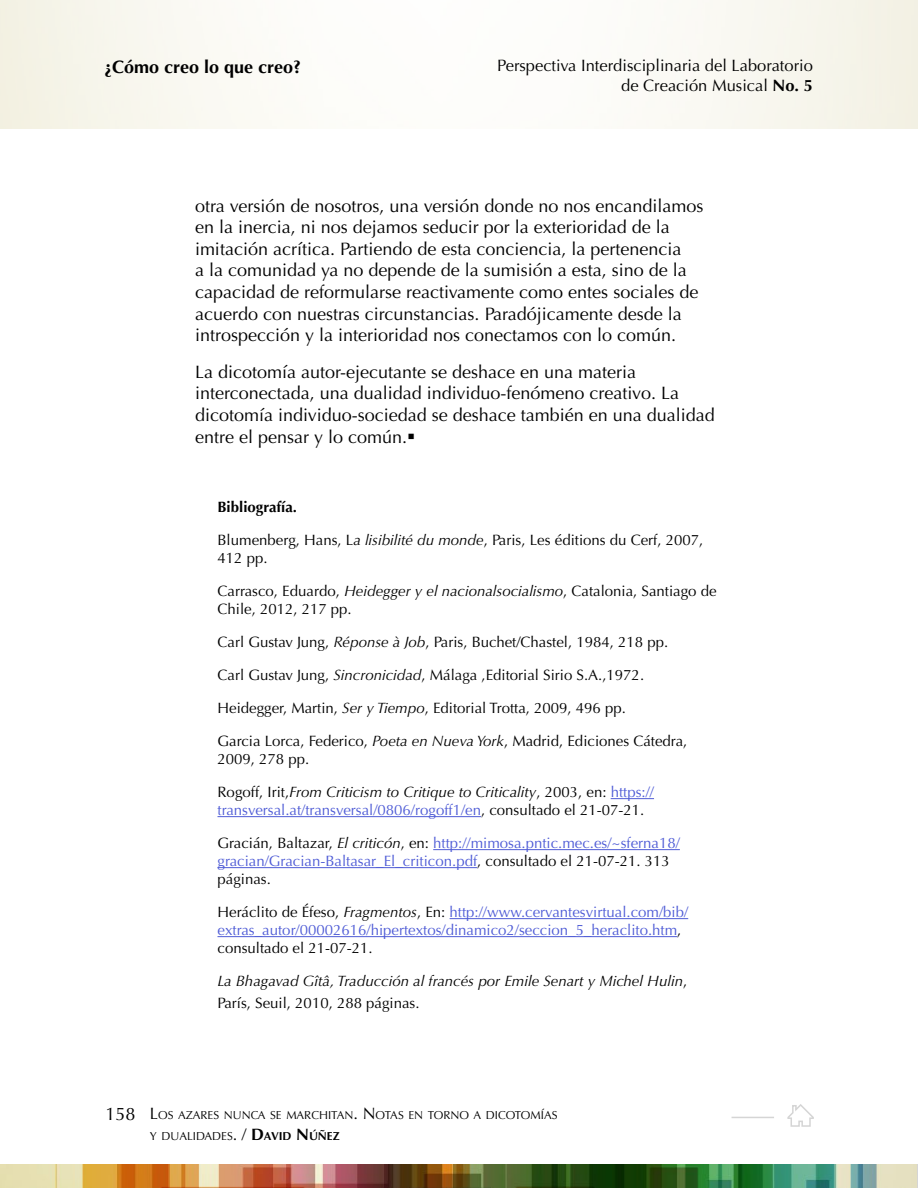
<style>
.page{position:relative;width:918px;height:1188px;background:#fff}
.page>*{position:absolute;margin:0;border:0;box-sizing:border-box;transform-origin:0 0}
.t1{font:18px/21.6px "Optima";color:#000}
.t2{font:700 18px "Optima";color:#000}
.t3{font:16.5px/19.8px "Optima";color:#000;text-align:right}
.t4{font:15px/18px "Optima";color:#4f5cd6}
.t5{font:15px/18px "Optima";color:#000}
.t6{font:italic 15px/21.6px "Optima";color:#000}
.t7{font:700 15px "Optima";color:#000}
.t8{font:11.55px/21px "Optima";color:#000}
.s1{font-weight:700}
.s2{font-style:italic}
.s3{color:#000}
.s4{font-style:italic;color:#000}
.s5{font-style:normal}
.s6{font-size:18px}
.s7{font-size:16.5px}
.s8{font-weight:700;font-size:16.5px}
</style>
<div class="page">
<img style="left:1px;top:1164px;width:915px;height:24px">
<svg style="left:917px;top:1164px;width:1px;height:24px"></svg>
<svg style="left:787px;top:1104px;width:27px;height:23px"></svg>
<hr style="left:732px;top:1117px;width:42px;height:1px;background:#d5d5d5">
<hr style="left:611px;top:798px;width:43px;height:1px;background:#4f5cd6">
<hr style="left:218px;top:816px;width:263px;height:1px;background:#4f5cd6">
<hr style="left:433px;top:849px;width:247px;height:1px;background:#4f5cd6">
<hr style="left:218px;top:867px;width:259px;height:1px;background:#4f5cd6">
<hr style="left:450px;top:918px;width:238px;height:1px;background:#4f5cd6">
<hr style="left:218px;top:936px;width:459px;height:1px;background:#4f5cd6">
<p class="t2" style="left:104px;top:56px;width:199px">¿Cómo creo lo que creo?</p>
<p class="t3" style="left:497px;top:56px;width:317px">Perspectiva Interdisciplinaria del Laboratorio de Creación Musical <span class="s1">No. 5</span></p>
<p class="t1" style="left:195px;top:195px;width:510px">otra versión de nosotros, una versión donde no nos encandilamos en la inercia, ni nos dejamos seducir por la exterioridad de la imitación acrítica. Partiendo de esta conciencia, la pertenencia<br>a la comunidad ya no depende de la sumisión a esta, sino de la capacidad de reformularse reactivamente como entes sociales de acuerdo con nuestras circunstancias. Paradójicamente desde la introspección y la interioridad nos conectamos con lo común.</p>
<p class="t1" style="left:195px;top:361px;width:521px">La dicotomía autor-ejecutante se deshace en una materia interconectada, una dualidad individuo-fenómeno creativo. La dicotomía individuo-sociedad se deshace también en una dualidad entre el pensar y lo común.▪</p>
<p class="t7" style="left:218px;top:498px;width:81px">Bibliografía.</p>
<p class="t5" style="left:218px;top:531px;width:487px">Blumenberg, Hans, L<span class="s2">a lisibilité du monde</span>, Paris, Les éditions du Cerf, 2007,<br>412 pp.</p>
<p class="t5" style="left:218px;top:582px;width:501px">Carrasco, Eduardo, <span class="s2">Heidegger y el nacionalsocialismo</span>, Catalonia, Santiago de<br>Chile, 2012, 217 pp.</p>
<p class="t5" style="left:218px;top:633px;width:452px">Carl Gustav Jung, <span class="s2">Réponse à Job</span>, Paris, Buchet/Chastel, 1984, 218 pp.</p>
<p class="t5" style="left:218px;top:666px;width:428px">Carl Gustav Jung, <span class="s2">Sincronicidad</span>, Málaga ,Editorial Sirio S.A.,1972.</p>
<p class="t5" style="left:218px;top:699px;width:410px">Heidegger, Martin, <span class="s2">Ser y Tiempo</span>, Editorial Trotta, 2009, 496 pp.</p>
<p class="t5" style="left:218px;top:732px;width:471px">Garcia Lorca, Federico, <span class="s2">Poeta en Nueva York</span>, Madrid, Ediciones Cátedra,<br>2009, 278 pp.</p>
<p class="t4" style="left:218px;top:783px;width:438px"><span class="s3">Rogoff, Irit,</span><span class="s4">From Criticism to Critique to Criticality</span><span class="s3">, 2003, en:</span> https:// transversal.at/transversal/0806/rogoff1/en<span class="s3">, consultado el 21-07-21.</span></p>
<p class="t4" style="left:218px;top:834px;width:464px"><span class="s3">Gracián, Baltazar,</span> <span class="s4">El criticón</span><span class="s3">, en:</span> http://mimosa.pntic.mec.es/~sferna18/ gracian/Gracian-Baltasar_El_criticon.pdf<span class="s3">, consultado el 21-07-21. 313 páginas.</span></p>
<p class="t4" style="left:218px;top:903px;width:472px"><span class="s3">Heráclito de Éfeso,</span> <span class="s4">Fragmentos</span><span class="s3">, En:</span> http://www.cervantesvirtual.com/bib/ extras_autor/00002616/hipertextos/dinamico2/seccion_5_heraclito.htm<span class="s3">, consultado el 21-07-21.</span></p>
<p class="t6" style="left:218px;top:970px;width:471px">La Bhagavad Gîtâ, Traducción al francés por Emile Senart y Michel Hulin<span class="s5">,<br>París, Seuil, 2010, 288 páginas.</span></p>
<p class="t8" style="left:150px;top:1105px;width:409px;text-indent:-44px"><span class="s6">158</span> <span class="s7">L</span>OS AZARES NUNCA SE MARCH ITAN<span class="s7">. N</span> OTAS EN TORNO A DICOTOMÍAS<br>Y DUALIDADES<span class="s7">. /</span> <span class="s8">D</span><span class="s1">AVID</span> <span class="s8">N</span> <span class="s1">ÚÑEZ</span></p>
</div>
